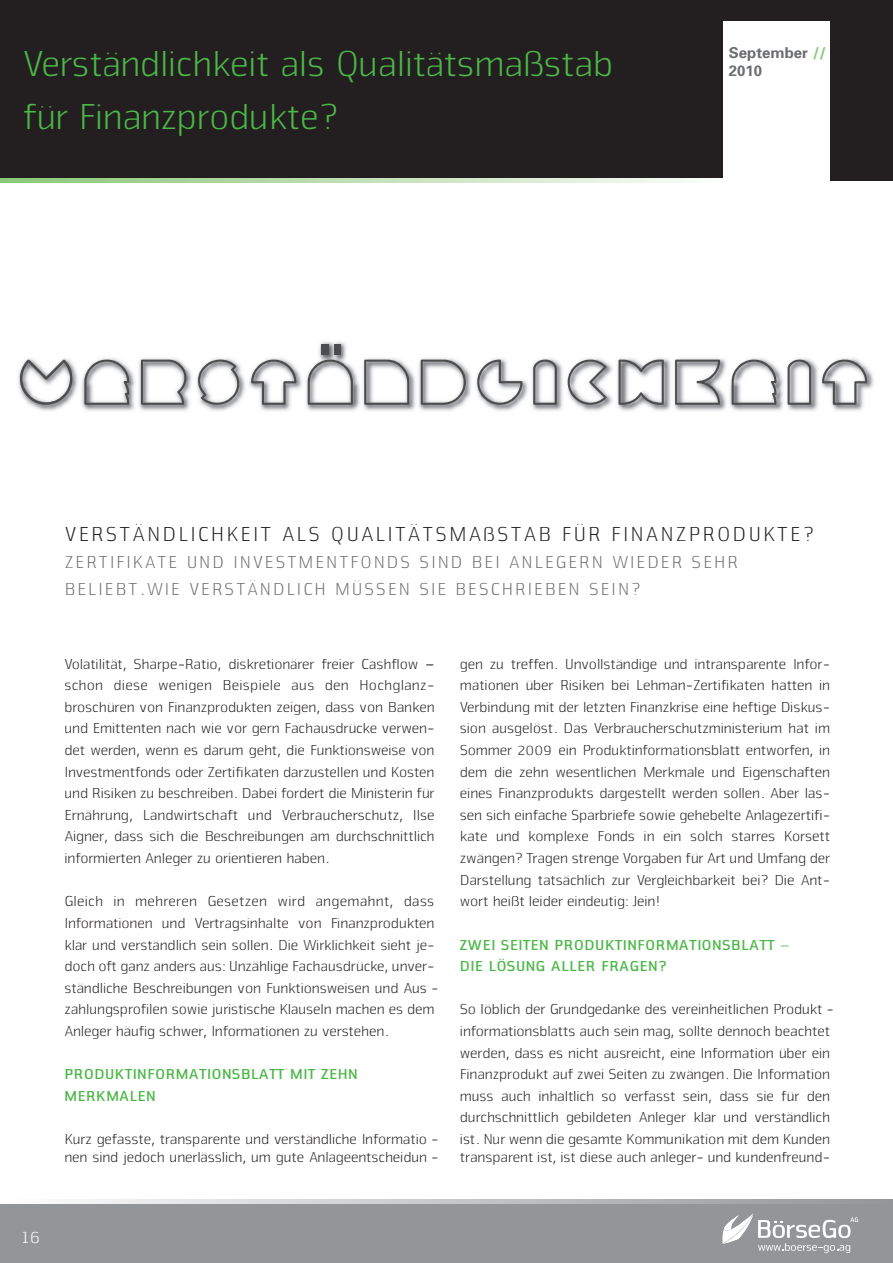
<style>
.page{position:relative;width:893px;height:1263px;background:#fff}
.page>*{position:absolute;margin:0;border:0;box-sizing:border-box;transform-origin:0 0}
.t1{font:300 37.5px/52.5px "Nuri";color:#4cb848}
.t2{font:300 21px "Nuri";letter-spacing:.12em;color:#231f20}
.t3{font:300 18px/27px "Nuri";letter-spacing:.12em;color:#6c6d70}
.t4{font:300 18px "Nuri";color:#fff}
.t5{font:300 15px/21.6px "Nuri";color:#231f20}
.t6{font:700 15px/21.6px "Nuri";letter-spacing:.06em;color:#4cb848}
.t7{font:700 15px/18px "Univers";color:#6c6d70}
.s1{color:#88c878}
</style>
<div class="page">
<img style="left:18px;top:341px;width:856px;height:70px">
<svg style="left:20px;top:360px;width:52px;height:45px"></svg>
<svg style="left:84px;top:360px;width:45px;height:45px"></svg>
<svg style="left:141px;top:360px;width:45px;height:45px"></svg>
<svg style="left:198px;top:360px;width:41px;height:45px"></svg>
<svg style="left:251px;top:360px;width:45px;height:45px"></svg>
<svg style="left:308px;top:360px;width:45px;height:45px"></svg>
<svg style="left:364px;top:360px;width:45px;height:45px"></svg>
<svg style="left:421px;top:360px;width:45px;height:45px"></svg>
<svg style="left:477px;top:360px;width:45px;height:45px"></svg>
<svg style="left:533px;top:360px;width:24px;height:45px"></svg>
<svg style="left:568px;top:360px;width:39px;height:45px"></svg>
<svg style="left:619px;top:360px;width:45px;height:45px"></svg>
<svg style="left:675px;top:360px;width:45px;height:45px"></svg>
<svg style="left:732px;top:360px;width:44px;height:45px"></svg>
<svg style="left:788px;top:360px;width:23px;height:45px"></svg>
<svg style="left:822px;top:360px;width:45px;height:45px"></svg>
<div style="left:321px;top:344px;width:8px;height:11px;background:#4d4d4d"></div>
<div style="left:335px;top:344px;width:6px;height:11px;background:#4d4d4d"></div>
<div style="left:0;top:0;width:893px;height:180px;background:#231f20"></div>
<div style="left:723px;top:21px;width:106px;height:168px;background:#fff"></div>
<svg style="left:0;top:179px;width:723px;height:4px;background:#c1e0b7"></svg>
<div style="left:0;top:1201px;width:893px;height:62px;background:#939598"></div>
<svg style="left:722px;top:1214px;width:136px;height:39px"></svg>
<svg style="left:0;top:1199px;width:893px;height:4px;background:#c7c8cb"></svg>
<h1 class="t1" style="left:21px;top:41px;width:592px">Verständlichkeit als Qualitätsmaßstab für Finanzprodukte?</h1>
<p class="t7" style="left:729px;top:45px;width:99px">September <span class="s1">//<br></span>2010</p>
<h2 class="t2" style="left:64px;top:527px;width:750px">VERSTÄNDLICHKEIT ALS QUALITÄTSMAßSTAB FÜR FINANZPRODUKTE?</h2>
<p class="t3" style="left:64px;top:550px;width:675px">ZERTIFIKATE UND INVESTMENTFONDS SIND BEI ANLEGERN WIEDER SEHR<br>BELIEBT.WIE VERSTÄNDLICH MÜSSEN SIE BESCHRIEBEN SEIN?</p>
<p class="t5" style="left:64px;top:654px;width:372px;text-align:justify">Volatilität, Sharpe-Ratio, diskretionärer freier Cashflow – schon diese wenigen Beispiele aus den Hoch glanz - broschüren von Finanzprodukten zeigen, dass von Banken und Emittenten nach wie vor gern Fachausdrücke verwen&shy;det werden, wenn es darum geht, die Funktionsweise von Investmentfonds oder Zertifikaten darzustellen und Kosten und Risiken zu beschreiben. Dabei fordert die Ministerin für Ernährung, Landwirtschaft und Verbraucherschutz, Ilse Aigner, dass sich die Beschreibungen am durchschnittlich informierten Anleger zu orientieren haben.</p>
<p class="t5" style="left:64px;top:892px;width:375px">Gleich in mehreren Gesetzen wird angemahnt, dass Informationen und Vertragsinhalte von Finanzprodukten klar und verständlich sein sollen. Die Wirklichkeit sieht je - doch oft ganz anders aus: Unzählige Fachausdrücke, unver&shy;ständliche Beschreibungen von Funktionsweisen und Aus - zah lungsprofilen sowie juristische Klauseln machen es dem Anleger häufig schwer, Informationen zu verstehen.</p>
<p class="t6" style="left:64px;top:1065px;width:294px">PRODUKTINFORMATIONSBLATT MIT ZEHN<br>MERKMALEN</p>
<p class="t5" style="left:64px;top:1131px;width:375px;line-height:18px">Kurz gefasste, transparente und verständliche Infor ma ti o - nen sind jedoch unerlässlich, um gute Anlageentschei dun -</p>
<p class="t5" style="left:459px;top:654px;width:372px;text-align:justify">gen zu treffen. Unvollständige und intransparente Infor - mationen über Risiken bei Lehman-Zertifikaten hatten in Verbindung mit der letzten Finanzkrise eine heftige Diskus - sion ausgelöst. Das Verbraucherschutzministerium hat im Sommer 2009 ein Produktinformationsblatt entworfen, in dem die zehn wesentlichen Merkmale und Eigenschaften eines Finanzprodukts dargestellt werden sollen. Aber las&shy;sen sich einfache Sparbriefe sowie gehebelte Anlage zer ti fi - kate und komplexe Fonds in ein solch starres Korsett zwängen? Tragen strenge Vorgaben für Art und Umfang der Darstellung tatsächlich zur Vergleichbarkeit bei? Die Ant - wort heißt leider eindeutig: Jein!</p>
<p class="t6" style="left:459px;top:935px;width:331px">ZWEI SEITEN PRODUKTINFORMATIONSBLATT –<br>DIE LÖSUNG ALLER FRAGEN?</p>
<p class="t5" style="left:459px;top:1000px;width:375px">So löblich der Grundgedanke des vereinheitlichen Produkt - informationsblatts auch sein mag, sollte dennoch beachtet werden, dass es nicht ausreicht, eine Information über ein Finanzprodukt auf zwei Seiten zu zwängen. Die Information muss auch inhaltlich so verfasst sein, dass sie für den durchschnittlich gebildeten Anleger klar und verständlich ist. Nur wenn die gesamte Kommunikation mit dem Kunden</p>
<p class="t5" style="left:459px;top:1147px;width:372px">transparent ist, ist diese auch anleger- und kundenfreund-</p>
<p class="t4" style="left:21px;top:1231px;width:21px">16</p>
</div>
